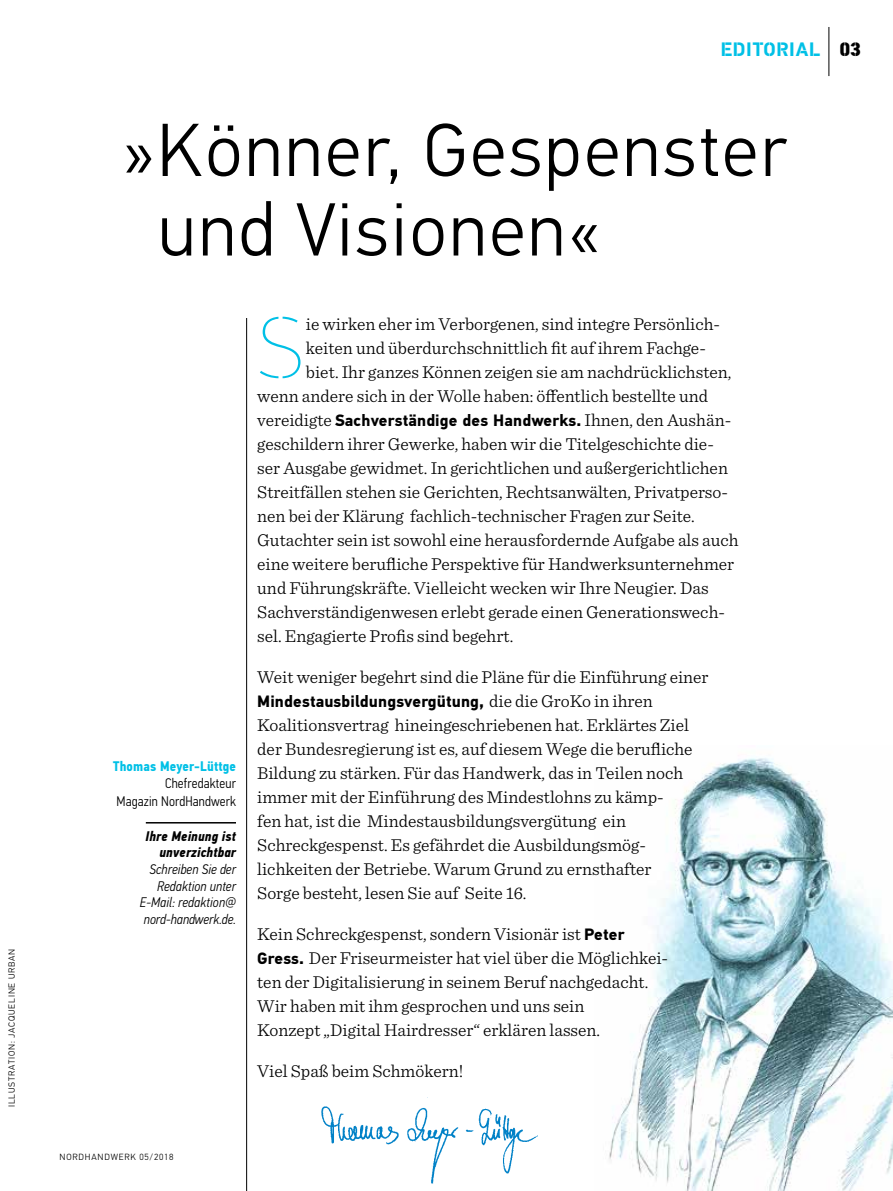
<style>
.page{position:relative;width:893px;height:1191px;background:#fff}
.page>*{position:absolute;margin:0;border:0;box-sizing:border-box;transform-origin:0 0}
.t1{font:100 87px "PF Din Stencil";color:#00c0e6}
.t2{font:300 75px/79.5px "PF Din Text Pro";letter-spacing:.03em;color:#000}
.t3{font:700 19.5px "PF Din Stencil";letter-spacing:.035em;color:#00c0e6}
.t4{font:300 18px/24px "Sentinel";color:#000}
.t5{font:700 16.5px "PF Din Text Pro";letter-spacing:.01em;color:#000}
.t6{font:italic 300 13.95px/16.6px "PF Din Text Cond Pro";letter-spacing:.01em;color:#000;text-align:right}
.t7{font:300 13.95px/17.7px "PF Din Text Cond Pro";letter-spacing:.01em;color:#000;text-align:right}
.t8{font:italic 700 13.95px/16.6px "PF Din Text Cond Pro";letter-spacing:.01em;color:#000;text-align:right}
.t9{font:700 13.95px "PF Din Text Cond Pro";letter-spacing:.01em;color:#00c0e6}
.t10{font:300 9px "PF Din Text Pro";letter-spacing:.09em;color:#000}
.s1{font-weight:900;color:#000}
.s2{font-family:"Sentinel";font-weight:300;font-size:18px}
.s3{font-family:"PF Din Text Pro";font-weight:700;font-size:16.5px}
</style>
<div class="page">
<hr style="left:246px;top:318px;width:1px;height:873px;background:#000">
<hr style="left:829px;top:27px;width:1px;height:49px;background:#000">
<hr style="left:146px;top:822px;width:90px;height:1px;background:#000">
<img style="left:321px;top:1097px;width:217px;height:87px">
<img style="left:609px;top:758px;width:284px;height:433px">
<p class="t10" style="left:7px;top:1107px;width:160px;rotate:-90deg">ILLUSTRATION: JACQUELINE URBAN</p>
<p class="t3" style="left:721px;top:38px;width:142px">EDITORIAL <span class="s1">03</span></p>
<h2 class="t2" style="left:158px;top:112px;width:631px;text-indent:-36px">»Könner, Gespenster und Visionen«</h2>
<p class="t9" style="left:113px;top:757px;width:124px">Thomas Meyer-Lüttge</p>
<p class="t7" style="left:116px;top:775px;width:121px">Chefredakteur<br>Magazin NordHandwerk</p>
<p class="t8" style="left:146px;top:827px;width:92px">Ihre Meinung ist unverzichtbar</p>
<p class="t6" style="left:140px;top:860px;width:98px">Schreiben Sie der<br>Redaktion unter<br>E-Mail: redaktion@ nord-handwerk.de.</p>
<h1 class="t1" style="left:257px;top:300px;width:48px">S</h1>
<p class="t4" style="left:306px;top:310px;width:416px">ie wirken eher im Verborgenen, sind integre Persönlich-</p>
<p class="t4" style="left:306px;top:334px;width:401px">keiten und überdurchschnittlich fit auf ihrem Fachge-</p>
<p class="t4" style="left:306px;top:358px;width:427px">biet. Ihr ganzes Können zeigen sie am nachdrücklichsten,</p>
<p class="t4" style="left:257px;top:382px;width:452px">wenn andere sich in der Wolle haben: öffentlich bestellte und</p>
<p class="t5" style="left:257px;top:410px;width:475px"><span class="s2">vereidigte</span> Sachverständige des Handwerks. <span class="s2">Ihnen, den Aushän-</span></p>
<p class="t4" style="left:257px;top:430px;width:483px">geschildern ihrer Gewerke, haben wir die Titelgeschichte die&shy;ser Ausgabe gewidmet. In gerichtlichen und außergerichtlichen Streitfällen stehen sie Gerichten, Rechtsanwälten, Privatperso&shy;nen bei der Klärung fachlich-technischer Fragen zur Seite.<br>Gutachter sein ist sowohl eine herausfordernde Aufgabe als auch eine weitere berufliche Perspektive für Handwerksunternehmer und Führungskräfte. Vielleicht wecken wir Ihre Neugier. Das Sachverständigenwesen erlebt gerade einen Generationswech&shy;sel. Engagierte Profis sind begehrt.</p>
<p class="t4" style="left:257px;top:663px;width:453px">Weit weniger begehrt sind die Pläne für die Einführung einer</p>
<p class="t5" style="left:257px;top:691px;width:397px">Mindestausbildungsvergütung, <span class="s2">die die GroKo in ihren</span></p>
<p class="t4" style="left:257px;top:711px;width:437px">Koalitionsvertrag hineingeschriebenen hat. Erklärtes Ziel der Bundesregierung ist es, auf diesem Wege die berufliche Bildung zu stärken. Für das Handwerk, das in Teilen noch immer mit der Einführung des Mindestlohns zu kämp-<br>fen hat, ist die Mindestausbildungsvergütung ein Schreckgespenst. Es gefährdet die Ausbildungsmög&shy;lichkeiten der Betriebe. Warum Grund zu ernsthafter Sorge besteht, lesen Sie auf Seite 16.</p>
<p class="t4" style="left:257px;top:920px;width:412px">Kein Schreckgespenst, sondern Visionär ist <span class="s3">Peter Gress.</span> Der Friseurmeister hat viel über die Möglichkei&shy;ten der Digitalisierung in seinem Beruf nachgedacht.<br>Wir haben mit ihm gesprochen und uns sein<br>Konzept „Digital Hairdresser“ erklären lassen.</p>
<p class="t4" style="left:257px;top:1057px;width:208px">Viel Spaß beim Schmökern!</p>
<p class="t10" style="left:60px;top:1152px;width:115px">NORDHANDWERK 05/2018</p>
</div>
